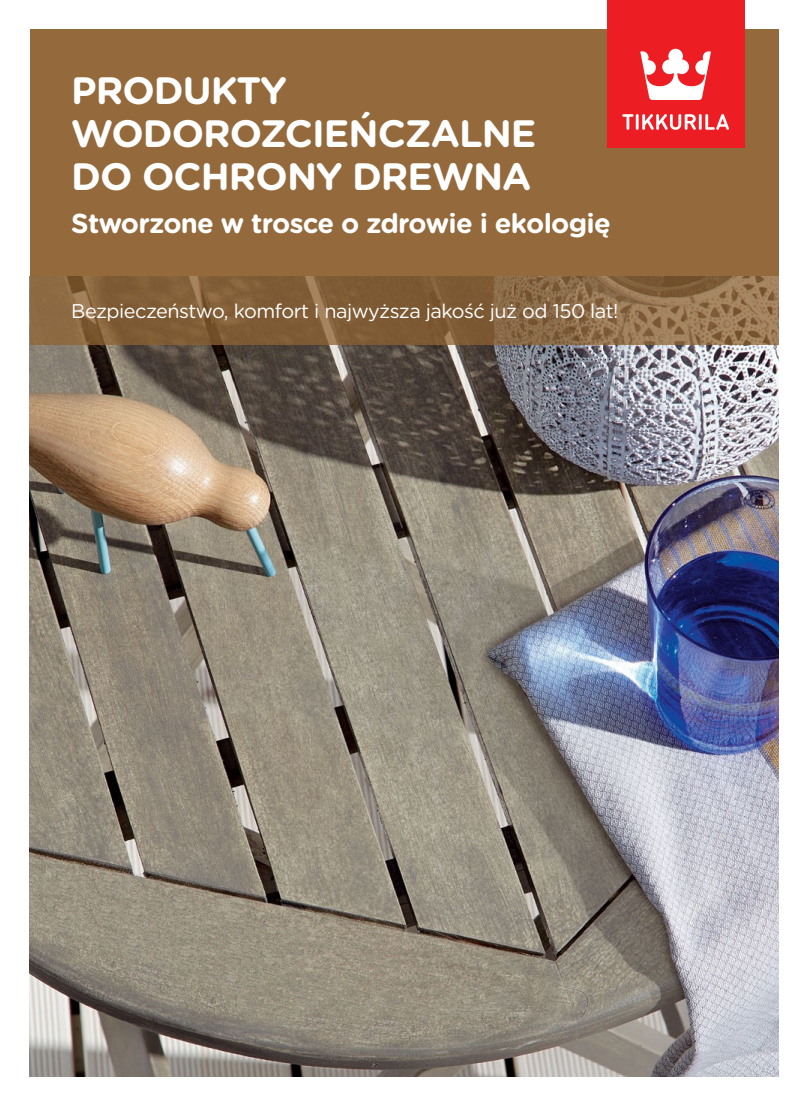
<style>
.page{position:relative;width:808px;height:1106px;background:#fff}
.page>*{position:absolute;margin:0;border:0;box-sizing:border-box;transform-origin:0 0}
.t1{font:700 38.1px/43px "Gotham Rounded";letter-spacing:-.025em;color:#fff}
.t2{font:700 27.45px "Gotham Rounded";letter-spacing:-.025em;color:#fff}
.t3{font:19.8px "Gotham Rounded";letter-spacing:-.025em;color:#fff}
</style>
<div class="page">
<img style="left:30px;top:344px;width:748px;height:732px">
<div style="left:30px;top:30px;width:748px;height:246px;background:#946a3c"></div>
<svg style="left:30px;top:276px;width:748px;height:68px;fill:#825e38"></svg>
<div style="left:607px;top:0;width:137px;height:147px;background:#ed1d24"></div>
<svg style="left:622px;top:114px;width:107px;height:16px"></svg>
<svg style="left:640px;top:49px;width:71px;height:51px"></svg>
<p class="t1" style="left:71px;top:67px;width:467px">PRODUKTY<br>WODOROZCIEŃCZALNE</p>
<p class="t1" style="left:71px;top:154px;width:462px">DO OCHRONY DREWNA</p>
<p class="t2" style="left:71px;top:204px;width:541px">Stworzone w trosce o zdrowie i ekologię</p>
<p class="t3" style="left:71px;top:297px;width:549px">Bezpieczeństwo, komfort i najwyższa jakość już od 150 lat!</p>
</div>
